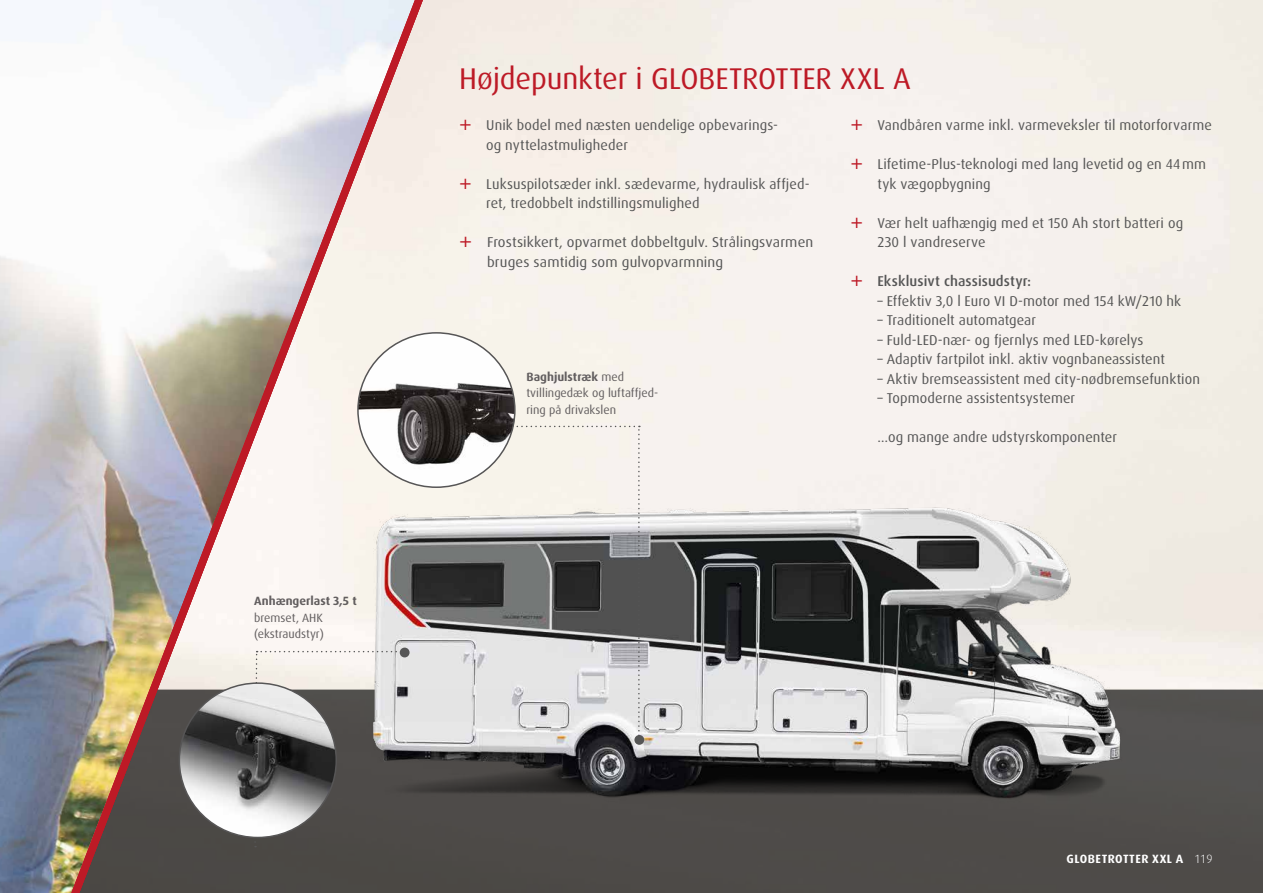
<style>
.page{position:relative;width:1263px;height:893px;background:#fff}
.page>*{position:absolute;margin:0;border:0;box-sizing:border-box;transform-origin:0 0}
.t1{font:30px "Dax Pro";letter-spacing:-.005em;color:#bd1a26}
.t2{font:14.25px/19.5px "Dax OT";letter-spacing:.01em;color:#565656}
.t3{font:500 14.25px "Dax OT";letter-spacing:.01em;color:#565656}
.t4{font:12px/16.5px "Dax Pro";color:#625e5f}
.t5{font:700 12px "Dax Pro";letter-spacing:.04em;color:#fff}
.t6{font:700 12px "Dax Pro";color:#625e5f}
.t7{font:300 12px "Dax OT";color:#fff}
.s1{font-weight:700}
</style>
<div class="page">
<div style="left:439px;top:690px;width:824px;height:203px;background:#4e4b49"></div>
<img style="left:439px;top:481px;width:723px;height:328px">
<img style="left:0;top:256px;width:56px;height:637px">
<div style="left:634px;top:735px;width:10px;height:10px;background:#565656;border-radius:50%"></div>
<svg style="left:503px;top:426px;width:137px;height:315px;background:#b6b5b3"></svg>
<img style="left:439px;top:333px;width:76px;height:154px">
<svg style="left:56px;top:0;width:383px;height:893px"></svg>
<svg style="left:460px;top:120px;width:11px;height:10px"></svg>
<svg style="left:460px;top:178px;width:11px;height:11px"></svg>
<svg style="left:460px;top:237px;width:11px;height:10px"></svg>
<svg style="left:852px;top:120px;width:10px;height:10px"></svg>
<svg style="left:852px;top:159px;width:10px;height:10px"></svg>
<svg style="left:852px;top:217px;width:10px;height:11px"></svg>
<svg style="left:852px;top:276px;width:10px;height:10px"></svg>
<p class="t6" style="left:254px;top:593px;width:104px">Anhængerlast 3,5 t</p>
<p class="t4" style="left:254px;top:609px;width:71px">bremset, AHK (ekstraudstyr)</p>
<h1 class="t1" style="left:459px;top:59px;width:453px">Højdepunkter i GLOBETROTTER XXL A</h1>
<p class="t2" style="left:486px;top:116px;width:293px">Unik bodel med næsten uendelige opbevarings&shy;og nyttelastmuligheder</p>
<p class="t2" style="left:486px;top:174px;width:325px">Luksuspilotsæder inkl. sædevarme, hydraulisk affjed&shy;ret, tredobbelt indstillingsmulighed</p>
<p class="t2" style="left:487px;top:233px;width:328px">Frostsikkert, opvarmet dobbeltgulv. Strålingsvarmen bruges samtidig som gulvopvarmning</p>
<p class="t2" style="left:877px;top:116px;width:336px">Vandbåren varme inkl. varmeveksler til motorforvarme</p>
<p class="t2" style="left:877px;top:155px;width:330px">Lifetime-Plus-teknologi med lang levetid og en 44mm tyk vægopbygning</p>
<p class="t2" style="left:877px;top:213px;width:307px">Vær helt uafhængig med et 150 Ah stort batteri og<br>230 l vandreserve</p>
<p class="t3" style="left:877px;top:272px;width:155px">Eksklusivt chassisudstyr:</p>
<p class="t2" style="left:877px;top:291px;width:305px">– Effektiv 3,0 l Euro VI D-motor med 154 kW/210 hk</p>
<p class="t2" style="left:877px;top:311px;width:160px">– Traditionelt automatgear</p>
<p class="t2" style="left:877px;top:330px;width:267px">– Fuld-LED-nær- og fjernlys med LED-kørelys</p>
<p class="t2" style="left:877px;top:350px;width:289px">– Adaptiv fartpilot inkl. aktiv vognbaneassistent</p>
<p class="t2" style="left:877px;top:369px;width:324px">– Aktiv bremseassistent med city-nødbremsefunktion</p>
<p class="t2" style="left:877px;top:389px;width:199px">– Topmoderne assistentsystemer</p>
<p class="t2" style="left:877px;top:428px;width:241px">…og mange andre udstyrskomponenter</p>
<p class="t4" style="left:526px;top:368px;width:133px"><span class="s1">Baghjulstræk</span> med tvillingedæk og luftaffjed&shy;ring på drivakslen</p>
<p class="t5" style="left:1066px;top:851px;width:118px">GLOBETROTTER XXL A</p>
<p class="t7" style="left:1195px;top:851px;width:19px">119</p>
</div>
